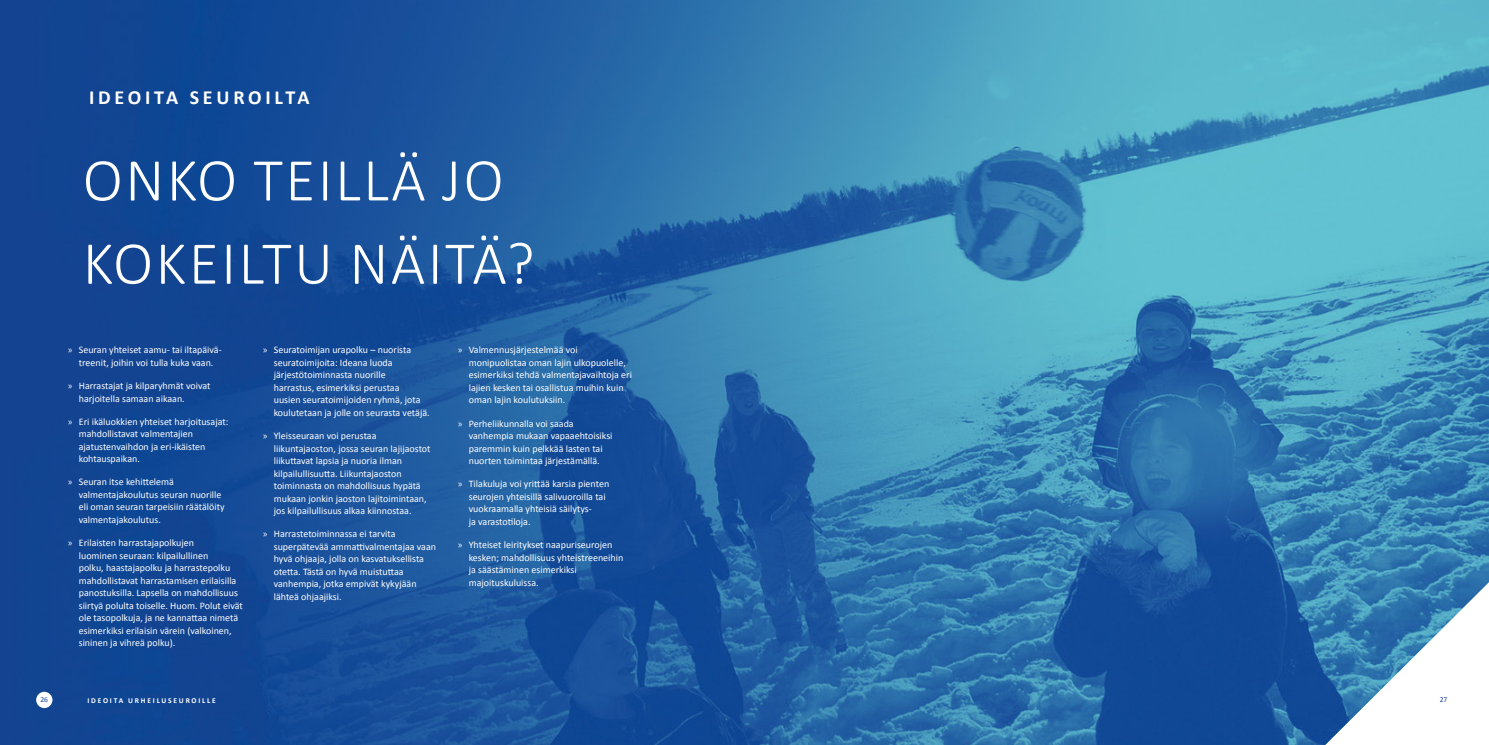
<style>
.page{position:relative;width:1489px;height:745px;background:#fff}
.page>*{position:absolute;margin:0;border:0;box-sizing:border-box;transform-origin:0 0}
.t1{font:300 61.25px/83.1px "Calibri";letter-spacing:.04em;color:#fff}
.t2{font:700 20px "Calibri";letter-spacing:.19em;color:#fff}
.t3{font:10px/12.5px "Calibri";color:#fff}
.t4{font:700 7.5px "Calibri";letter-spacing:.24em;color:#fff}
.t5{font:7.5px "Calibri";color:#164194}
.s1{font-family:"Myriad Pro"}
</style>
<div class="page">
<img style="left:0;top:0;width:1488px;height:744px">
<div style="left:36px;top:691px;width:16px;height:16px;background:#fff;border-radius:50%"></div>
<div style="left:1435px;top:691px;width:16px;height:16px;background:#fff;border-radius:50%"></div>
<h2 class="t2" style="left:89px;top:84px;width:222px">IDEOITA SEUROILTA</h2>
<h1 class="t1" style="left:83px;top:138px;width:453px">ONKO TEILLÄ JO<br>KOKEILTU NÄITÄ?</h1>
<p class="t3" style="left:68px;top:343px;width:155px;text-align:center"><span class="s1">»</span> Seuran yhteiset aamu- tai iltapäivä&shy;treenit, joihin voi tulla kuka vaan.</p>
<p class="t3" style="left:79px;top:379px;width:133px;text-indent:-11px"><span class="s1">»</span> Harrastajat ja kilparyhmät voivat harjoitella samaan aikaan.</p>
<p class="t3" style="left:79px;top:415px;width:151px;text-indent:-11px"><span class="s1">»</span> Eri ikäluokkien yhteiset harjoitusajat: mahdollistavat valmentajien ajatustenvaihdon ja eri-ikäisten kohtauspaikan.</p>
<p class="t3" style="left:79px;top:475px;width:147px;text-indent:-11px"><span class="s1">»</span> Seuran itse kehittelemä valmentajakoulutus seuran nuorille eli oman seuran tarpeisiin räätälöity valmentajakoulutus.</p>
<p class="t3" style="left:79px;top:536px;width:166px;text-indent:-11px"><span class="s1">»</span> Erilaisten harrastajapolkujen<br>luominen seuraan: kilpailullinen<br>polku, haastajapolku ja harrastepolku mahdollistavat harrastamisen erilaisilla panostuksilla. Lapsella on mahdollisuus siirtyä polulta toiselle. Huom. Polut eivät ole tasopolkuja, ja ne kannattaa nimetä esimerkiksi erilaisin värein (valkoinen, sininen ja vihreä polku).</p>
<p class="t3" style="left:274px;top:343px;width:157px;text-indent:-11px"><span class="s1">»</span> Seuratoimijan urapolku – nuorista seuratoimijoita: Ideana luoda järjestötoiminnasta nuorille<br>harrastus, esimerkiksi perustaa<br>uusien seuratoimijoiden ryhmä, jota koulutetaan ja jolle on seurasta vetäjä.</p>
<p class="t3" style="left:274px;top:429px;width:158px;text-indent:-11px"><span class="s1">»</span> Yleisseuraan voi perustaa liikuntajaoston, jossa seuran lajijaostot liikuttavat lapsia ja nuoria ilman kilpailullisuutta. Liikuntajaoston toiminnasta on mahdollisuus hypätä mukaan jonkin jaoston lajitoimintaan, jos kilpailullisuus alkaa kiinnostaa.</p>
<p class="t3" style="left:274px;top:527px;width:164px;text-indent:-11px"><span class="s1">»</span> Harrastetoiminnassa ei tarvita superpätevää ammattivalmentajaa vaan hyvä ohjaaja, jolla on kasvatuksellista otetta. Tästä on hyvä muistuttaa vanhempia, jotka empivät kykyjään lähteä ohjaajiksi.</p>
<p class="t3" style="left:469px;top:343px;width:165px;text-indent:-11px"><span class="s1">»</span> Valmennusjärjestelmää voi monipuolistaa oman lajin ulkopuolelle, esimerkiksi tehdä valmentajavaihtoja eri lajien kesken tai osallistua muihin kuin oman lajin koulutuksiin.</p>
<p class="t3" style="left:469px;top:417px;width:145px;text-indent:-11px"><span class="s1">»</span> Perheliikunnalla voi saada vanhempia mukaan vapaaehtoisiksi paremmin kuin pelkkää lasten tai nuorten toimintaa järjestämällä.</p>
<p class="t3" style="left:469px;top:477px;width:142px;text-indent:-11px"><span class="s1">»</span> Tilakuluja voi yrittää karsia pienten seurojen yhteisillä salivuoroilla tai vuokraamalla yhteisiä säilytys-<br>ja varastotiloja.</p>
<p class="t3" style="left:469px;top:538px;width:156px;text-indent:-11px"><span class="s1">»</span> Yhteiset leiritykset naapuriseurojen kesken; mahdollisuus yhteistreeneihin ja säästäminen esimerkiksi majoituskuluissa.</p>
<p class="t5" style="left:41px;top:694px;width:9px">26</p>
<p class="t4" style="left:87px;top:695px;width:130px">IDEOITA URHEILUSEUROILLE</p>
<p class="t5" style="left:1439px;top:694px;width:9px">27</p>
</div>
